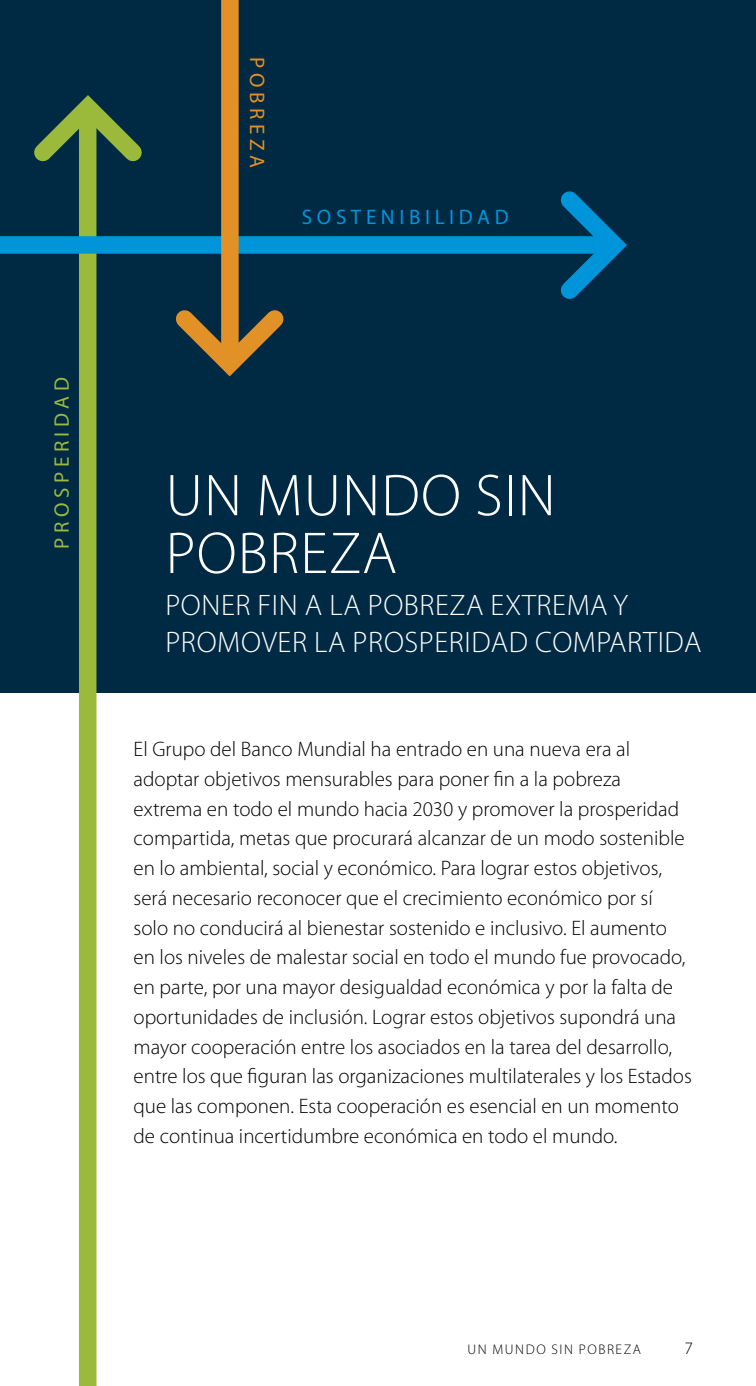
<style>
.page{position:relative;width:756px;height:1386px;background:#fff}
.page>*{position:absolute;margin:0;border:0;box-sizing:border-box;transform-origin:0 0}
.t1{font:300 59.5px "Myriad Pro";color:#fff}
.t2{font:300 29.75px "Myriad Pro";color:#fff}
.t3{font:300 21px/29.8px "Myriad Pro";color:#000}
.t4{font:21px "Myriad Pro";letter-spacing:.22em;color:#0095da}
.t5{font:21px "Myriad Pro";letter-spacing:.22em;color:#9bba3c}
.t6{font:21px "Myriad Pro";letter-spacing:.22em;color:#e29126}
.t7{font:300 17.5px "Myriad Pro";color:#000}
.t8{font:300 14px "Myriad Pro";color:#000}
</style>
<div class="page">
<div style="left:0;top:0;width:756px;height:693px;background:#002a43"></div>
<svg style="left:34px;top:95px;width:108px;height:82px"></svg>
<div style="left:79px;top:111px;width:17px;height:1275px;background:#9bba3c"></div>
<svg style="left:560px;top:191px;width:67px;height:108px"></svg>
<div style="left:0;top:236px;width:611px;height:18px;background:#0095da"></div>
<svg style="left:176px;top:310px;width:108px;height:67px"></svg>
<div style="left:221px;top:0;width:18px;height:360px;background:#e29126"></div>
<p class="t5" style="left:49px;top:549px;width:173px;rotate:-90deg">PROSPERIDAD</p>
<p class="t6" style="left:270px;top:57px;width:112px;rotate:90deg">POBREZA</p>
<p class="t4" style="left:302px;top:204px;width:208px">SOSTENIBILIDAD</p>
<h1 class="t1" style="left:166px;top:463px;width:132px">Un mundo</h1>
<h1 class="t1" style="left:475px;top:463px;width:26px">sin</h1>
<h1 class="t1" style="left:166px;top:520px;width:34px">pobreza</h1>
<h2 class="t2" style="left:165px;top:589px;width:34px">Poner</h2>
<h2 class="t2" style="left:258px;top:589px;width:128px">fin alapobreza</h2>
<h2 class="t2" style="left:491px;top:589px;width:18px">extrema</h2>
<h2 class="t2" style="left:613px;top:589px;width:15px">y</h2>
<h2 class="t2" style="left:165px;top:625px;width:19px">promover</h2>
<h2 class="t2" style="left:314px;top:625px;width:56px">la prosperidad</h2>
<h2 class="t2" style="left:535px;top:625px;width:18px">compartida</h2>
<p class="t3" style="left:134px;top:734px;width:560px">El Grupo del Banco Mundial ha entrado en una nueva era al adoptar objetivos mensurables para poner fin a la pobreza extrema en todo el mundo hacia 2030 y promover la prosperidad compartida, metas que procurará alcanzar de un modo sostenible en lo ambiental, social y económico. Para lograr estos objetivos, será necesario reconocer que el crecimiento económico por sí solo no conducirá al bienestar sostenido e inclusivo. El aumento en los niveles de malestar social en todo el mundo fue provocado, en parte, por una mayor desigualdad económica y por la falta de oportunidades de inclusión. Lograr estos objetivos supondrá una mayor cooperación entre los asociados en la tarea del desarrollo, entre los que figuran las organizaciones multilaterales y los Estados que las componen. Esta cooperación es esencial en un momento de continua incertidumbre económica en todo el mundo.</p>
<p class="t8" style="left:467px;top:1341px;width:37px">Un mundo</p>
<p class="t8" style="left:552px;top:1341px;width:8px">sin</p>
<p class="t8" style="left:579px;top:1341px;width:10px">pobreza</p>
<p class="t7" style="left:684px;top:1338px;width:10px">7</p>
</div>
